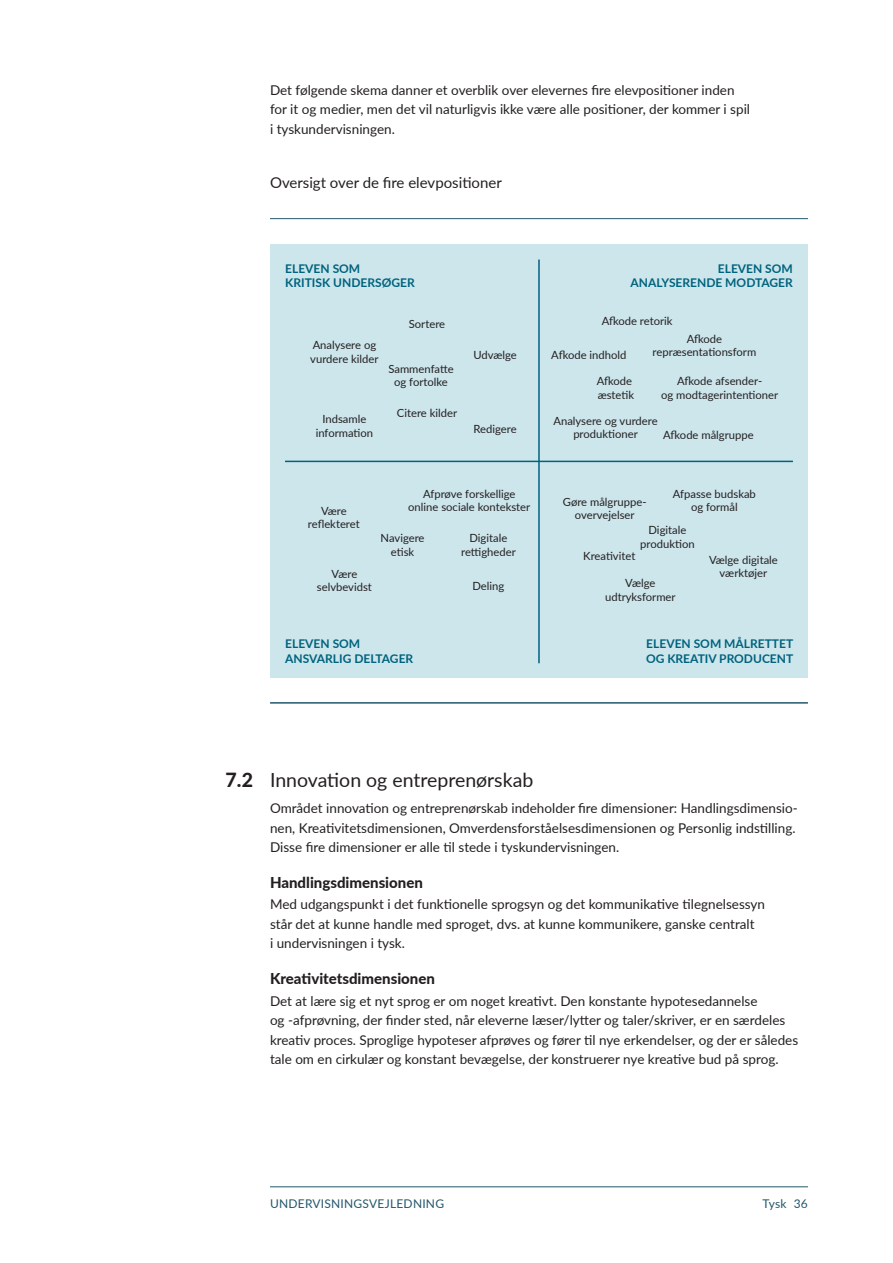
<style>
.page{position:relative;width:893px;height:1263px;background:#fff}
.page>*{position:absolute;margin:0;border:0;box-sizing:border-box;transform-origin:0 0}
._08_Mellemrubrik_13{font:19.5px "Lato";color:#231f20}
._08_Mellemrubrik_13-2{font:800 19.5px "Lato";color:#231f20}
.t1{font:800 15px "Lato";color:#231f20}
._07_tabelnavn_med_st{font:15px "Lato";color:#231f20}
._04_Brødtekst_9_13{font:13.5px/19.5px "Lato";color:#231f20}
.t2{font:700 12px/14.4px "Lato";color:#00627d}
.t3{font:12px "Lato";letter-spacing:.02em;color:#23576d}
.t4{font:11.25px/13.5px "Lato";color:#231f20;text-align:center}
</style>
<div class="page">
<hr style="left:270px;top:218px;width:538px;height:1px;background:#23576d">
<div style="left:270px;top:244px;width:538px;height:434px;background:#cce6ec"></div>
<hr style="left:285px;top:461px;width:508px;height:1px;background:#00627d">
<hr style="left:538px;top:259px;width:2px;height:404px;background:#00627d">
<hr style="left:270px;top:702px;width:538px;height:2px;background:#23576d">
<hr style="left:270px;top:1186px;width:538px;height:1px;background:#23576d">
<p class="_04_Brødtekst_9_13" style="left:270px;top:79px;width:482px">Det følgende skema danner et overblik over elevernes fire elevpositioner inden for it og medier, men det vil naturligvis ikke være alle positioner, der kommer i spil i tyskundervisningen.</p>
<p class="_07_tabelnavn_med_st" style="left:270px;top:172px;width:233px">Oversigt over de fire elevpositioner</p>
<p class="t2" style="left:285px;top:261px;width:131px">ELEVEN SOM<br>KRITISK UNDERSØGER</p>
<p class="t2" style="left:631px;top:261px;width:164px;text-align:right">ELEVEN SOM<br>ANALYSERENDE MODTAGER</p>
<p class="t4" style="left:310px;top:338px;width:70px;text-align:left">Analysere og vurdere kilder</p>
<p class="t4" style="left:316px;top:412px;width:59px">Indsamle information</p>
<p class="t4" style="left:409px;top:316px;width:38px">Sortere</p>
<p class="t4" style="left:388px;top:361px;width:67px">Sammenfatte og fortolke</p>
<p class="t4" style="left:397px;top:406px;width:62px">Citere kilder</p>
<p class="t4" style="left:473px;top:348px;width:45px">Udvælge</p>
<p class="t4" style="left:473px;top:422px;width:45px">Redigere</p>
<p class="t4" style="left:308px;top:504px;width:53px">Være reflekteret</p>
<p class="t4" style="left:408px;top:486px;width:124px">Afprøve forskellige online sociale kontekster</p>
<p class="t4" style="left:461px;top:531px;width:56px">Digitale rettigheder</p>
<p class="t4" style="left:381px;top:531px;width:45px">Navigere etisk</p>
<p class="t4" style="left:317px;top:567px;width:57px">Være selvbevidst</p>
<p class="t4" style="left:472px;top:578px;width:33px">Deling</p>
<p class="t4" style="left:602px;top:314px;width:72px">Afkode retorik</p>
<p class="t4" style="left:551px;top:348px;width:77px">Afkode indhold</p>
<p class="t4" style="left:653px;top:331px;width:105px">Afkode repræsentationsform</p>
<p class="t4" style="left:597px;top:374px;width:39px;text-align:left">Afkode æstetik</p>
<p class="t4" style="left:661px;top:374px;width:119px">Afkode afsender-<br>og modtagerintentioner</p>
<p class="t4" style="left:553px;top:413px;width:106px">Analysere og vurdere produktioner</p>
<p class="t4" style="left:663px;top:427px;width:92px">Afkode målgruppe</p>
<p class="t4" style="left:563px;top:495px;width:85px">Gøre målgruppe&shy;overvejelser</p>
<p class="t4" style="left:673px;top:486px;width:85px">Afpasse budskab og formål</p>
<p class="t4" style="left:640px;top:523px;width:56px">Digitale produktion</p>
<p class="t4" style="left:605px;top:576px;width:72px">Vælge udtryksformer</p>
<p class="t4" style="left:583px;top:549px;width:54px">Kreativitet</p>
<p class="t4" style="left:709px;top:552px;width:70px">Vælge digitale værktøjer</p>
<p class="t2" style="left:285px;top:636px;width:130px">ELEVEN SOM<br>ANSVARLIG DELTAGER</p>
<p class="t2" style="left:646px;top:636px;width:149px">ELEVEN SOM MÅLRETTET<br>OG KREATIV PRODUCENT</p>
<h3 class="_08_Mellemrubrik_13-2" style="left:225px;top:766px;width:29px">7.2</h3>
<h3 class="_08_Mellemrubrik_13" style="left:270px;top:766px;width:265px">Innovation og entreprenørskab</h3>
<p class="_04_Brødtekst_9_13" style="left:270px;top:798px;width:529px">Området innovation og entreprenørskab indeholder fire dimensioner: Handlingsdimensio&shy;nen, Kreativitetsdimensionen, Omverdensforståelsesdimensionen og Personlig indstilling.<br>Disse fire dimensioner er alle til stede i tyskundervisningen.</p>
<h4 class="t1" style="left:270px;top:871px;width:154px">Handlingsdimensionen</h4>
<p class="_04_Brødtekst_9_13" style="left:270px;top:894px;width:497px">Med udgangspunkt i det funktionelle sprogsyn og det kommunikative tilegnelsessyn står det at kunne handle med sproget, dvs. at kunne kommunikere, ganske centralt<br>i undervisningen i tysk.</p>
<h4 class="t1" style="left:270px;top:967px;width:166px">Kreativitetsdimensionen</h4>
<p class="_04_Brødtekst_9_13" style="left:270px;top:990px;width:530px">Det at lære sig et nyt sprog er om noget kreativt. Den konstante hypotesedannelse<br>og -afprøvning, der finder sted, når eleverne læser/lytter og taler/skriver, er en særdeles kreativ proces. Sproglige hypoteser afprøves og fører til nye erkendelser, og der er således tale om en cirkulær og konstant bevægelse, der konstruerer nye kreative bud på sprog.</p>
<p class="t3" style="left:270px;top:1195px;width:176px">UNDERVISNINGSVEJLEDNING</p>
<p class="t3" style="left:762px;top:1195px;width:47px">Tysk 36</p>
</div>
